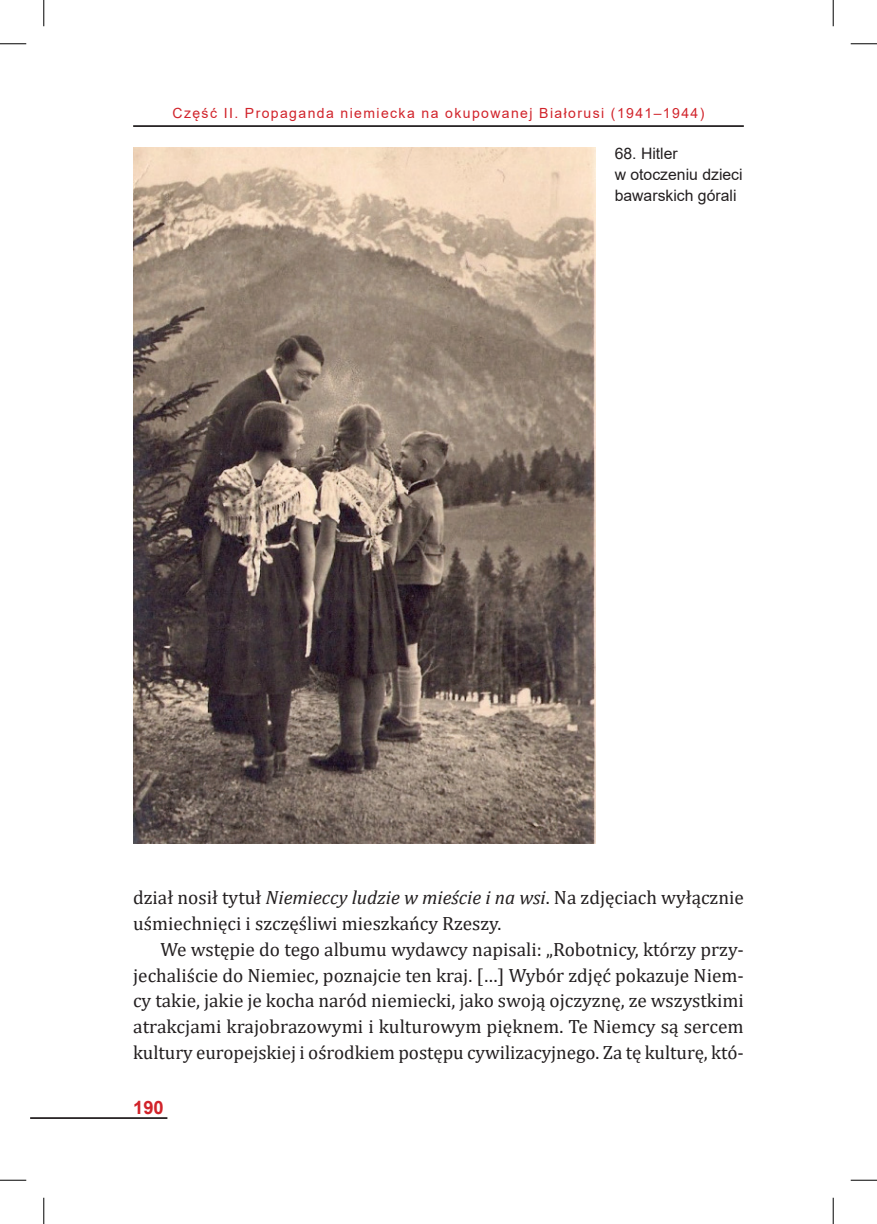
<style>
.page{position:relative;width:877px;height:1224px;background:#fff}
.page>*{position:absolute;margin:0;border:0;box-sizing:border-box;transform-origin:0 0}
.t1{font:19.25px/25.7px "Cambria";color:#231f20}
.t2{font:700 18.38px "Arial";color:#d1232a}
.t3{font:15.75px/21px "Arial";color:#231f20}
.t4{font:14px "Arial";letter-spacing:.1em;color:#d1232a}
.s1{font-style:italic}
</style>
<div class="page">
<hr style="left:133px;top:125px;width:610px;height:2px;background:#231f20">
<hr style="left:30px;top:1117px;width:137px;height:1px;background:#231f20">
<img style="left:133px;top:148px;width:462px;height:695px">
<svg style="left:0;top:43px;width:26px;height:1px"></svg>
<svg style="left:850px;top:43px;width:26px;height:1px"></svg>
<svg style="left:0;top:1179px;width:26px;height:1px"></svg>
<svg style="left:850px;top:1179px;width:26px;height:1px"></svg>
<svg style="left:43px;top:0;width:1px;height:26px"></svg>
<svg style="left:43px;top:1197px;width:1px;height:26px"></svg>
<svg style="left:832px;top:0;width:1px;height:26px"></svg>
<svg style="left:832px;top:1197px;width:1px;height:26px"></svg>
<p class="t4" style="left:172px;top:104px;width:533px">Część II. Propaganda niemiecka na okupowanej Białorusi (1941–1944)</p>
<p class="t3" style="left:614px;top:143px;width:129px">68. Hitler<br>w otoczeniu dzieci bawarskich górali</p>
<p class="t1" style="left:133px;top:885px;width:612px">dział nosił tytuł <span class="s1">Niemieccy ludzie w mieście i na wsi</span>. Na zdjęciach wyłącznie uśmiechnięci i szczęśliwi mieszkańcy Rzeszy.</p>
<p class="t1" style="left:133px;top:936px;width:612px;text-align:justify;text-indent:27px">We wstępie do tego albumu wydawcy napisali: „Robotnicy, którzy przy&shy;jechaliście do Niemiec, poznajcie ten kraj. […] Wybór zdjęć pokazuje Niem&shy;cy takie, jakie je kocha naród niemiecki, jako swoją ojczyznę, ze wszystkimi atrakcjami krajobrazowymi i kulturowym pięknem. Te Niemcy są sercem kultury europejskiej i ośrodkiem postępu cywilizacyjnego. Za tę kulturę, któ-</p>
<p class="t2" style="left:133px;top:1094px;width:32px">190</p>
</div>
